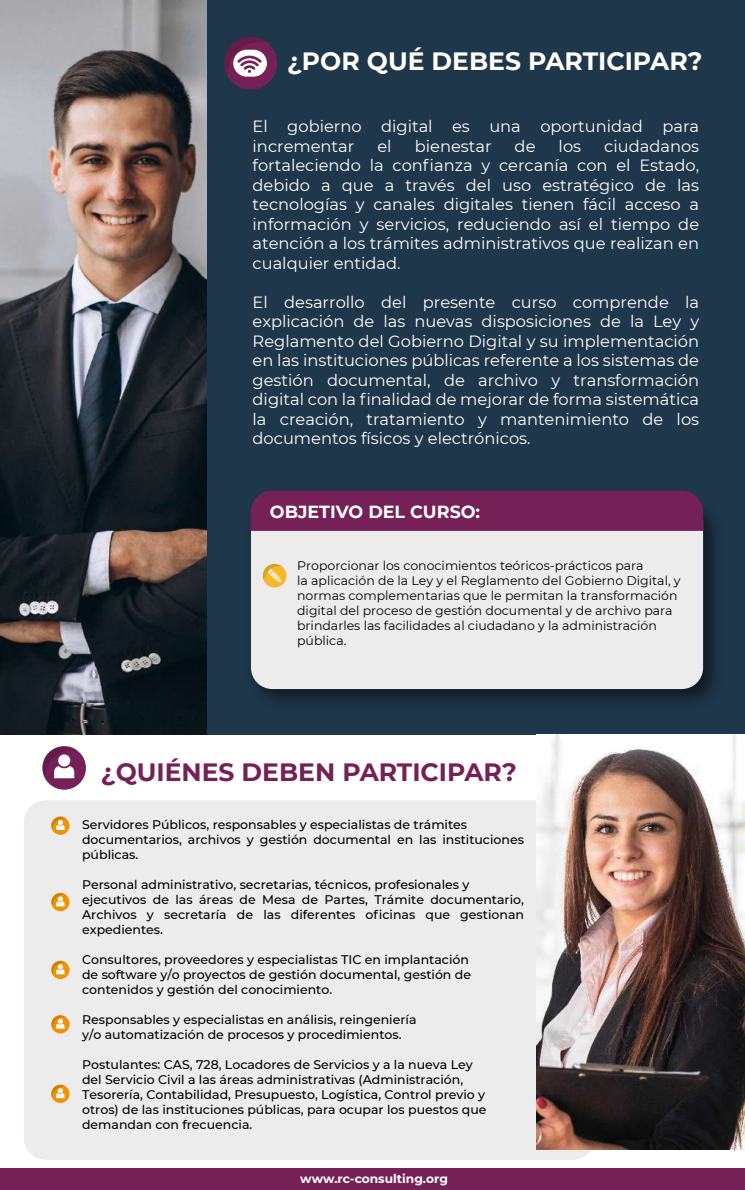
<style>
.page{position:relative;width:745px;height:1190px;background:#fff}
.page>*{position:absolute;margin:0;border:0;box-sizing:border-box;transform-origin:0 0}
.t1{font:700 25px "Montserrat";color:#752157}
.t2{font:700 25px "Montserrat";color:#fff}
.t3{font:700 17.5px "Montserrat";color:#fff}
.t4{font:16.25px/19.5px "Montserrat";color:#fff;text-align:justify}
.t5{font:500 12.5px/15px "Montserrat";color:#000}
.t6{font:12.5px/15px "Montserrat";color:#000}
.t7{font:700 12.25px "Montserrat";color:#fff}
</style>
<div class="page">
<div style="left:2px;top:0;width:742px;height:734px;background:#1f374b"></div>
<div style="left:224px;top:37px;width:53px;height:53px;background:#752157;border-radius:50%"></div>
<svg style="left:233px;top:50px;width:34px;height:27px"></svg>
<svg style="left:224px;top:37px;width:42px;height:38px"></svg>
<img style="left:251px;top:505px;width:465px;height:197px">
<div style="left:251px;top:501px;width:451px;height:188px;background:#ececec;border-radius:21px"></div>
<div style="left:250px;top:490px;width:452px;height:41px;background:#752157"></div>
<div style="left:263px;top:564px;width:23px;height:23px;background:#f8b82c;border-radius:50%"></div>
<svg style="left:263px;top:564px;width:18px;height:18px"></svg>
<div style="left:0;top:1167px;width:744px;height:22px;background:#752157"></div>
<div style="left:24px;top:800px;width:570px;height:359px;background:#ececec;border-radius:22px"></div>
<div style="left:42px;top:746px;width:44px;height:43px;background:#752157;border-radius:50%"></div>
<svg style="left:42px;top:746px;width:35px;height:32px"></svg>
<div style="left:51px;top:816px;width:18px;height:18px;background:#f29103;border-radius:50%"></div>
<svg style="left:51px;top:816px;width:15px;height:14px"></svg>
<svg style="left:51px;top:892px;width:18px;height:19px"></svg>
<svg style="left:51px;top:892px;width:15px;height:14px"></svg>
<svg style="left:51px;top:960px;width:18px;height:19px"></svg>
<svg style="left:51px;top:960px;width:15px;height:14px"></svg>
<div style="left:51px;top:1015px;width:18px;height:18px;background:#f29103;border-radius:50%"></div>
<svg style="left:51px;top:1015px;width:15px;height:13px"></svg>
<svg style="left:51px;top:1084px;width:18px;height:18px"></svg>
<svg style="left:51px;top:1084px;width:15px;height:14px"></svg>
<img style="left:0;top:0;width:206px;height:734px">
<img style="left:536px;top:734px;width:208px;height:415px">
<h1 class="t2" style="left:287px;top:43px;width:416px">¿POR QUÉ DEBES PARTICIPAR?</h1>
<h3 class="t4" style="left:252px;top:116px;width:447px">El gobierno digital es una oportunidad para incrementar</h3>
<p class="t4" style="left:252px;top:135px;width:448px;text-indent:351px">ciudadanos fortaleciendo la confianza y cercanía con el Estado, debido a que a través del uso estratégico de las tecnologías y canales digitales tienen fácil acceso a información y servicios, reduciendo así el tiempo de atención a los trámites administrativos que realizan en cualquier entidad.</p>
<p class="t4" style="left:252px;top:291px;width:448px">El desarrollo del presente curso comprende la explicación de las nuevas disposiciones de la Ley y Reglamento del Gobierno Digital y su implementación en las instituciones públicas referente a los sistemas de gestión documental, de archivo y transformación digital con la finalidad de mejorar de forma sistemática la creación, tratamiento y mantenimiento de los documentos físicos y electrónicos.</p>
<h3 class="t4" style="left:377px;top:135px;width:16px">el</h3>
<h3 class="t4" style="left:414px;top:135px;width:78px">bienestar</h3>
<h3 class="t4" style="left:514px;top:135px;width:22px">de</h3>
<h3 class="t4" style="left:558px;top:135px;width:24px">los</h3>
<h2 class="t3" style="left:270px;top:499px;width:212px">OBJETIVO DEL CURSO:</h2>
<p class="t6" style="left:297px;top:557px;width:385px">Proporcionar los conocimientos teóricos-prácticos para<br>la aplicación de la Ley y el Reglamento del Gobierno Digital, y normas complementarias que le permitan la transformación digital del proceso de gestión documental y de archivo para brindarles las facilidades al ciudadano y la administración pública.</p>
<h1 class="t1" style="left:101px;top:754px;width:417px">¿QUIÉNES DEBEN PARTICIPAR?</h1>
<p class="t5" style="left:82px;top:816px;width:443px">Servidores Públicos, responsables y especialistas de trámites documentarios, archivos y gestión documental en las instituciones públicas.</p>
<p class="t5" style="left:82px;top:876px;width:443px">Personal administrativo, secretarias, técnicos, profesionales y ejecutivos de las áreas de Mesa de Partes, Trámite documentario, Archivos y secretaría de las diferentes oficinas que gestionan expedientes.</p>
<p class="t5" style="left:82px;top:951px;width:390px">Consultores, proveedores y especialistas TIC en implantación de software y/o proyectos de gestión documental, gestión de contenidos y gestión del conocimiento.</p>
<p class="t5" style="left:82px;top:1011px;width:336px">Responsables y especialistas en análisis, reingeniería y/o automatización de procesos y procedimientos.</p>
<p class="t5" style="left:82px;top:1056px;width:405px">Postulantes: CAS, 728, Locadores de Servicios y a la nueva Ley del Servicio Civil a las áreas administrativas (Administración, Tesorería, Contabilidad, Presupuesto, Logística, Control previo y otros) de las instituciones públicas, para ocupar los puestos que demandan con frecuencia.</p>
<p class="t7" style="left:300px;top:1169px;width:149px">www.rc-consulting.org</p>
</div>
